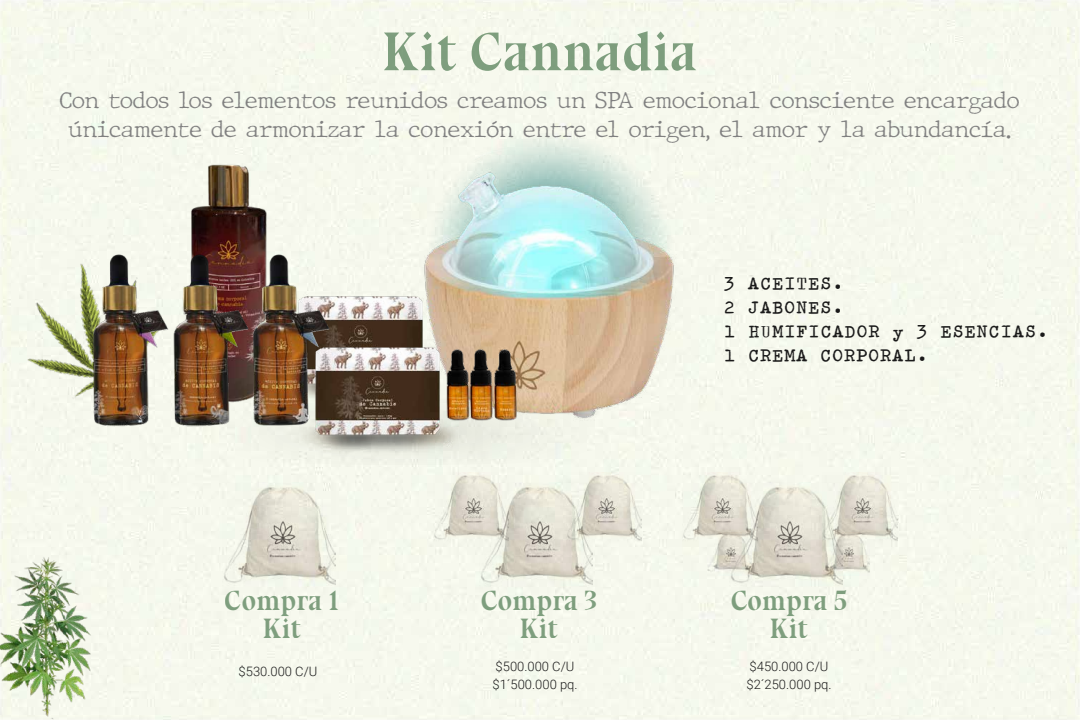
<style>
.page{position:relative;width:1080px;height:720px;background:#f7f9ee}
.page>*{position:absolute;margin:0;border:0;box-sizing:border-box;transform-origin:0 0}
.t1{font:54.9px "Bluu Next Titling";color:rgb(62 110 66/.81)}
.t2{font:28.2px/28px "Bluu Next Titling";color:rgb(62 110 66/.81);text-align:center}
.t3{font:700 24px/24px "Splendid 66";color:#1a1a1a}
.t4{font:100 22px/29px "JMH Typewriter";color:#808080;text-align:center}
.t5{font:300 13px/18px "Roboto";color:#1a1a1a}
</style>
<div class="page">
<img style="left:0;top:234px;width:85px;height:198px">
<img style="left:222px;top:482px;width:113px;height:111px">
<img style="left:479px;top:482px;width:113px;height:111px">
<img style="left:433px;top:472px;width:76px;height:75px">
<img style="left:566px;top:472px;width:76px;height:75px">
<img style="left:729px;top:482px;width:113px;height:111px">
<img style="left:682px;top:472px;width:76px;height:75px">
<img style="left:822px;top:472px;width:76px;height:75px">
<img style="left:707px;top:532px;width:44px;height:44px">
<img style="left:825px;top:532px;width:44px;height:44px">
<img style="left:121px;top:113px;width:216px;height:151px">
<img style="left:378px;top:81px;width:346px;height:336px">
<svg style="left:56px;top:398px;width:700px;height:67px;background:#f2f2e6"></svg>
<img style="left:457px;top:325px;width:88px;height:121px">
<img style="left:330px;top:264px;width:111px;height:51px">
<img style="left:297px;top:315px;width:160px;height:160px">
<img style="left:85px;top:219px;width:245px;height:246px">
<img style="left:0;top:554px;width:101px;height:166px">
<h1 class="t1" style="left:382px;top:19px;width:317px">Kit Cannadia</h1>
<p class="t4" style="left:60px;top:88px;width:961px">Con todos los elementos reunidos creamos un SPA emocional consciente encargado únicamente de armonizar la conexión entre el origen, el amor y la abundancía.</p>
<p class="t3" style="left:724px;top:270px;width:326px">3 ACEITES.<br>2 JABONES.<br>1 HUMIFICADOR y 3 ESENCIAS.<br>1 CREMA CORPORAL.</p>
<p class="t2" style="left:481px;top:586px;width:118px">Compra 3<br>Kit</p>
<p class="t2" style="left:730px;top:586px;width:119px">Compra 5<br>Kit</p>
<p class="t2" style="left:225px;top:586px;width:116px">Compra 1<br>Kit</p>
<p class="t5" style="left:239px;top:661px;width:80px">$530.000 C/U</p>
<p class="t5" style="left:493px;top:656px;width:87px">$500.000 C/U $1´500.000 pq.</p>
<p class="t5" style="left:750px;top:656px;width:80px">$450.000 C/U</p>
<p class="t5" style="left:746px;top:674px;width:87px">$2´250.000 pq.</p>
</div>
